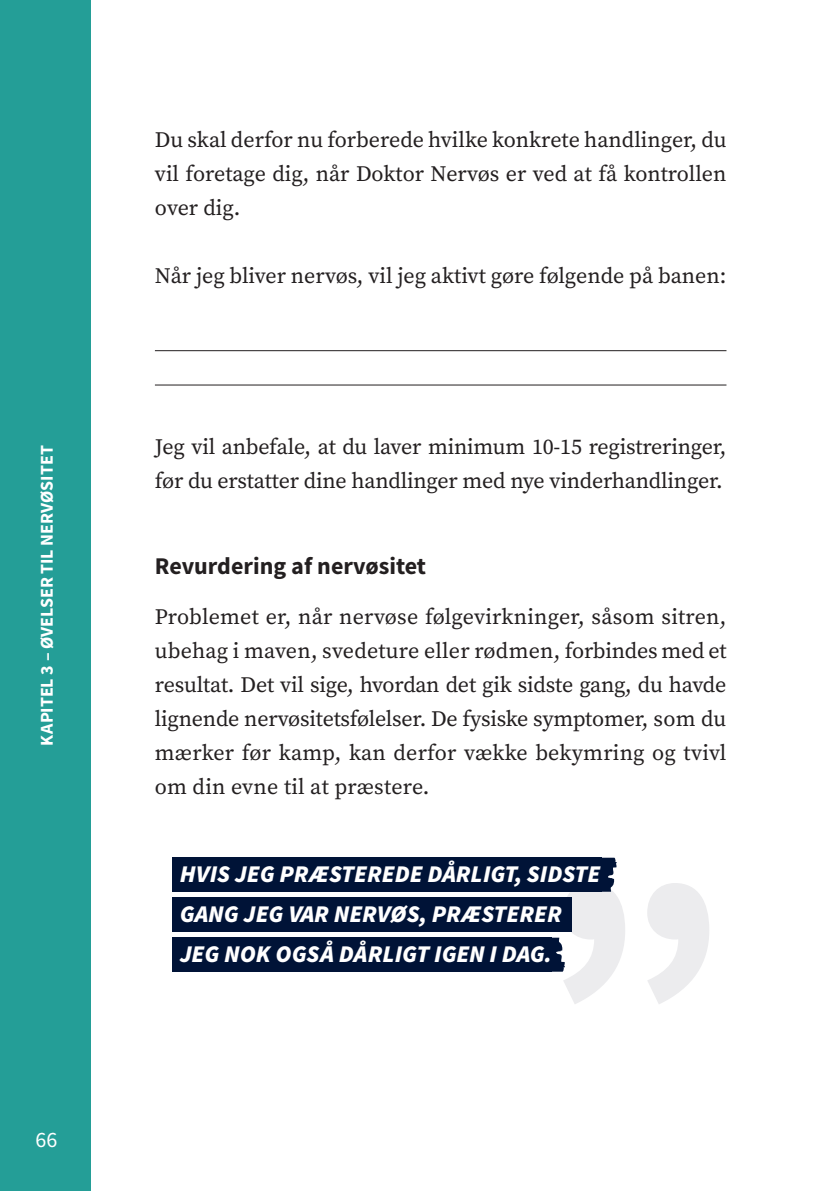
<style>
.page{position:relative;width:840px;height:1191px;background:#fff}
.page>*{position:absolute;margin:0;border:0;box-sizing:border-box;transform-origin:0 0}
.t1{font:italic 900 24px/40px "Source Sans Pro";color:#fff}
.t2{font:700 24px "Source Sans Pro";color:#231f20}
.t3{font:22px/34px "Source Serif Pro";letter-spacing:-.01em;color:#231f20;text-align:justify}
.t4{font:22px "Source Sans Pro";color:#fff}
.t5{font:700 18px "Source Sans Pro";color:#fff}
</style>
<div class="page">
<div style="left:0;top:0;width:91px;height:1191px;background:#249e97"></div>
<hr style="left:155px;top:350px;width:571px;height:1px;background:#231f20">
<hr style="left:155px;top:384px;width:571px;height:1px;background:#231f20">
<div style="left:172px;top:897px;width:399px;height:34px;background:#001337"></div>
<div style="left:172px;top:937px;width:379px;height:34px;background:#001337"></div>
<div style="left:172px;top:857px;width:429px;height:34px;background:#001337"></div>
<svg style="left:549px;top:857px;width:160px;height:147px"></svg>
<p class="t5" style="left:35px;top:746px;width:302px;rotate:-90deg">KAPITEL 3 – ØVELSER TIL NERVØSITET</p>
<p class="t4" style="left:35px;top:1126px;width:23px">66</p>
<p class="t3" style="left:155px;top:123px;width:573px">Du skal derfor nu forberede hvilke konkrete handlinger, du vil foretage dig, når Doktor Nervøs er ved at få kontrollen over dig.</p>
<p class="t3" style="left:155px;top:259px;width:572px">Når jeg bliver nervøs, vil jeg aktivt gøre følgende på banen:</p>
<p class="t3" style="left:155px;top:429px;width:572px">Jeg vil anbefale, at du laver minimum 10-15 registreringer, før du erstatter dine handlinger med nye vinderhandlinger.</p>
<p class="t2" style="left:155px;top:551px;width:272px">Revurdering af nervøsitet</p>
<p class="t3" style="left:155px;top:599px;width:572px">Problemet er, når nervøse følgevirkninger, såsom sitren, ubehag i maven, svedeture eller rødmen, forbindes med et resultat. Det vil sige, hvordan det gik sidste gang, du havde lignende nervøsitetsfølelser. De fysiske symptomer, som du mærker før kamp, kan derfor vække bekymring og tvivl om din evne til at præstere.</p>
<p class="t1" style="left:180px;top:853px;width:422px">HVIS JEG PRÆSTEREDE DÅRLIGT, SIDSTE<br>GANG JEG VAR NERVØS, PRÆSTERER<br>JEG NOK OGSÅ DÅRLIGT IGEN I DAG.</p>
</div>
